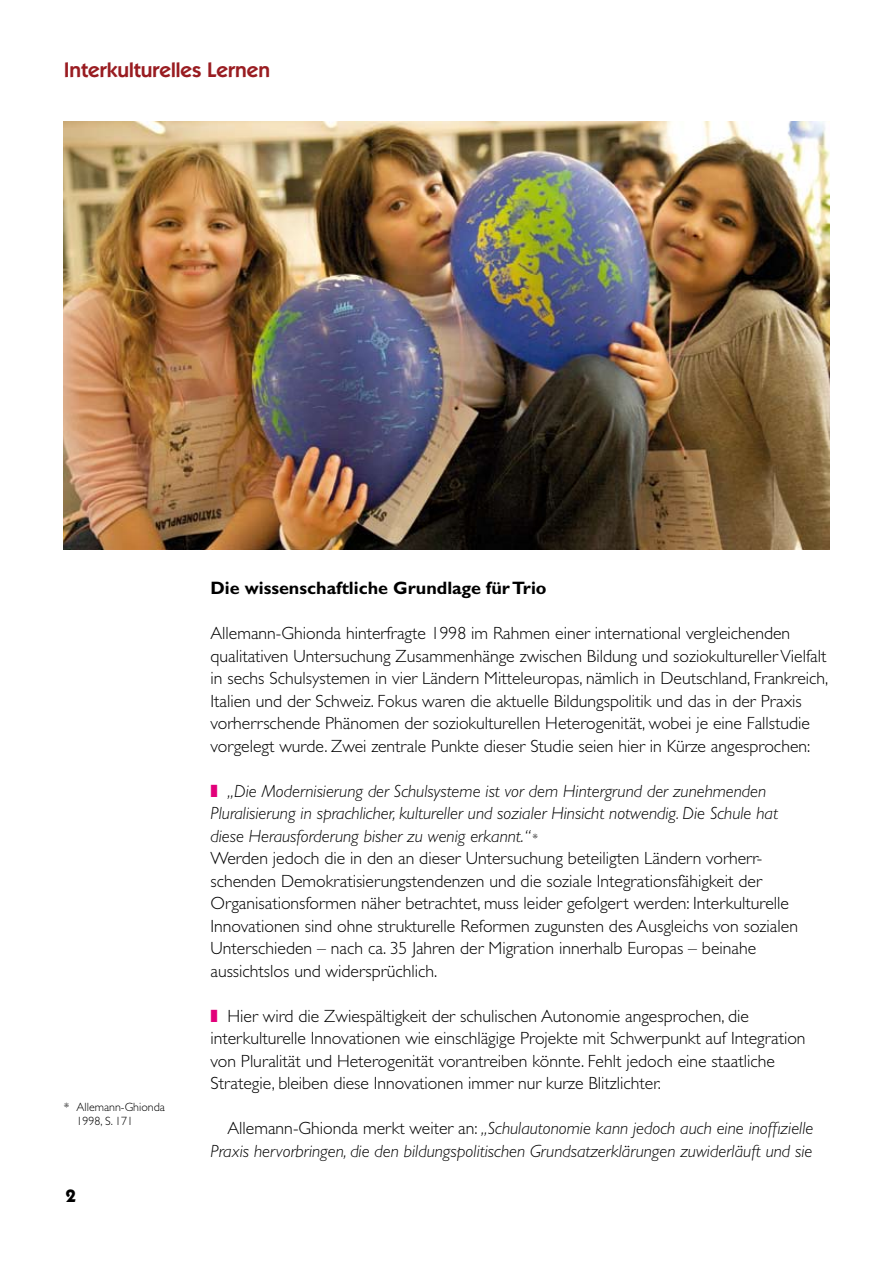
<style>
.page{position:relative;width:893px;height:1263px;background:#fff}
.page>*{position:absolute;margin:0;border:0;box-sizing:border-box;transform-origin:0 0}
.t1{font:600 21px "Itc Kabel";color:#991c21}
.t2{font:700 18px "Gill Sans";color:#000}
.t3{font:700 18px "Itc Kabel";color:#000}
.t4{font:300 17.7px/22.5px "Gill Sans";color:#000}
.t5{font:italic 300 17.7px/22.5px "Gill Sans";color:#000;text-align:right}
.t6{font:300 12px/13.5px "Gill Sans";color:#000}
.s1{font-style:italic}
.s2{font-size:12px}
.s3{font-style:normal}
</style>
<div class="page">
<img style="left:64px;top:122px;width:765px;height:427px">
<p class="t1" style="left:64px;top:57px;width:208px">Interkulturelles Lernen</p>
<p class="t6" style="left:77px;top:1101px;width:90px;text-indent:-13px">* Allemann-Ghionda<br>1998, S. 171</p>
<p class="t3" style="left:66px;top:1184px;width:12px">2</p>
<p class="t2" style="left:210px;top:577px;width:338px">Die wissenschaftliche Grundlage für Trio</p>
<p class="t4" style="left:210px;top:622px;width:619px">Allemann-Ghionda hinterfragte 1998 im Rahmen einer international vergleichenden qualitativen Untersuchung Zusammenhänge zwischen Bildung und soziokultureller Vielfalt in sechs Schulsystemen in vier Ländern Mitteleuropas, nämlich in Deutschland, Frankreich, Italien und der Schweiz. Fokus waren die aktuelle Bildungspolitik und das in der Praxis vorherrschende Phänomen der soziokulturellen Heterogenität, wobei je eine Fallstudie vorgelegt wurde. Zwei zentrale Punkte dieser Studie seien hier in Kürze angesprochen:</p>
<p class="t4" style="left:210px;top:779px;width:589px;text-indent:17px"><span class="s1">„Die Modernisierung der Schulsysteme ist vor dem Hintergrund der zunehmenden Pluralisierung in sprachlicher, kultureller und sozialer Hinsicht notwendig. Die Schule hat diese Herausforderung bisher zu wenig erkannt.“</span> <span class="s2">*<br></span>Werden jedoch die in den an dieser Untersuchung beteiligten Ländern vorherr&shy;schenden Demokratisierungstendenzen und die soziale Integrationsfähigkeit der Organisationsformen näher betrachtet, muss leider gefolgert werden: Interkulturelle Innovationen sind ohne strukturelle Reformen zugunsten des Ausgleichs von sozialen Unterschieden – nach ca. 35 Jahren der Migration innerhalb Europas – beinahe aussichtslos und widersprüchlich.</p>
<p class="t4" style="left:210px;top:1004px;width:597px;text-indent:17px">Hier wird die Zwiespältigkeit der schulischen Autonomie angesprochen, die interkulturelle Innovationen wie einschlägige Projekte mit Schwerpunkt auf Integration von Pluralität und Heterogenität vorantreiben könnte. Fehlt jedoch eine staatliche Strategie, bleiben diese Innovationen immer nur kurze Blitzlichter.</p>
<p class="t5" style="left:210px;top:1117px;width:604px"><span class="s3">Allemann-Ghionda merkt weiter an:</span> „Schulautonomie kann jedoch auch eine inoffizielle<br>Praxis hervorbringen, die den bildungspolitischen Grundsatzerklärungen zuwiderläuft und sie</p>
</div>
